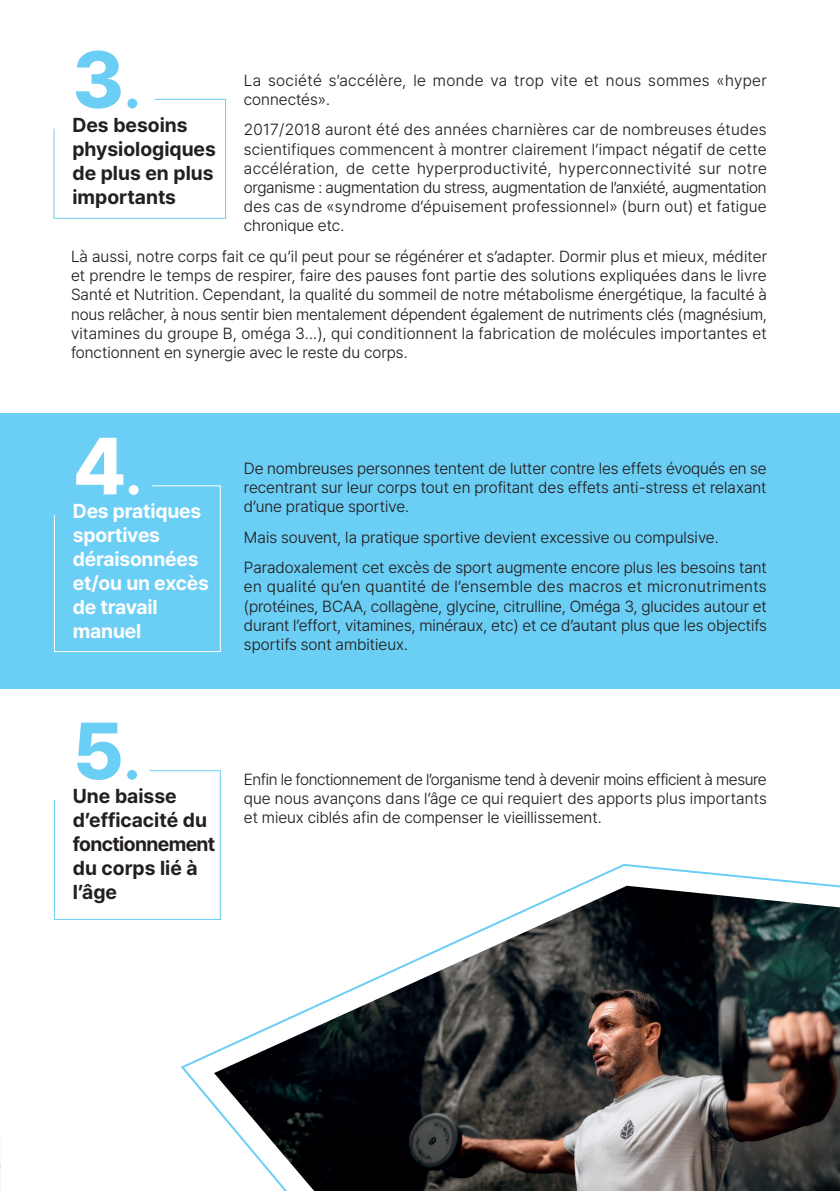
<style>
.page{position:relative;width:840px;height:1191px;background:#fff}
.page>*{position:absolute;margin:0;border:0;box-sizing:border-box;transform-origin:0 0}
.t1{font:800 80px "Pretendard";color:#6bcef4}
.t2{font:800 80px "Pretendard";color:#fff}
.t3{font:700 20px/24px "Pretendard";color:#231f20}
.t4{font:700 20px/24px "Pretendard";letter-spacing:-.01em;color:#fff}
.t5{font:300 16px/19.2px "Pretendard";color:#231f20;text-align:justify}
.t6{font:300 16px/19.2px "Pretendard";letter-spacing:.025em;color:#231f20}
.s1{font-size:56px}
</style>
<div class="page">
<div style="left:1px;top:414px;width:838px;height:275px;background:#6bcef4"></div>
<img style="left:0;top:1165px;width:1px;height:26px">
<svg style="left:181px;top:864px;width:654px;height:243px"></svg>
<img style="left:214px;top:885px;width:625px;height:306px">
<svg style="left:53px;top:98px;width:173px;height:121px"></svg>
<svg style="left:53px;top:485px;width:168px;height:167px"></svg>
<svg style="left:53px;top:770px;width:168px;height:150px"></svg>
<h1 class="t1" style="left:72px;top:21px;width:70px">3<span class="s1">.</span></h1>
<p class="t3" style="left:72px;top:112px;width:145px">Des besoins physiologiques de plus en plus importants</p>
<p class="t6" style="left:244px;top:70px;width:524px">La société s’accélère, le monde va trop vite et nous sommes «hyper connectés».</p>
<p class="t5" style="left:244px;top:120px;width:524px">2017/2018 auront été des années charnières car de nombreuses études scientifiques commencent à montrer clairement l’impact négatif de cette accélération, de cette hyperproductivité, hyperconnectivité sur notre organisme : augmentation du stress, augmentation de l’anxiété, augmentation des cas de «syndrome d’épuisement professionnel» (burn out) et fatigue chronique etc.</p>
<p class="t5" style="left:71px;top:246px;width:697px">Là aussi, notre corps fait ce qu’il peut pour se régénérer et s’adapter. Dormir plus et mieux, méditer et prendre le temps de respirer, faire des pauses font partie des solutions expliquées dans le livre Santé et Nutrition. Cependant, la qualité du sommeil de notre métabolisme énergétique, la faculté à nous relâcher, à nous sentir bien mentalement dépendent également de nutriments clés (magnésium, vitamines du groupe B, oméga 3...), qui conditionnent la fabrication de molécules importantes et fonctionnent en synergie avec le reste du corps.</p>
<h1 class="t2" style="left:73px;top:407px;width:70px">4<span class="s1">.</span></h1>
<p class="t4" style="left:73px;top:498px;width:137px">Des pratiques sportives déraisonnées et/ou un excès de travail manuel</p>
<h1 class="t1" style="left:73px;top:692px;width:69px">5<span class="s1">.</span></h1>
<p class="t3" style="left:73px;top:783px;width:144px">Une baisse d’efficacité du fonctionnement du corps lié à l’âge</p>
<p class="t5" style="left:244px;top:458px;width:524px">De nombreuses personnes tentent de lutter contre les effets évoqués en se recentrant sur leur corps tout en profitant des effets anti-stress et relaxant d’une pratique sportive.</p>
<p class="t5" style="left:244px;top:521px;width:524px;line-height:30.6px">Mais souvent, la pratique sportive devient excessive ou compulsive.<br>Paradoxalement cet excès de sport augmente encore plus les besoins tant</p>
<p class="t5" style="left:244px;top:576px;width:524px">en qualité qu’en quantité de l’ensemble des macros et micronutriments (protéines, BCAA, collagène, glycine, citrulline, Oméga 3, glucides autour et durant l’effort, vitamines, minéraux, etc) et ce d’autant plus que les objectifs sportifs sont ambitieux.</p>
<p class="t5" style="left:244px;top:769px;width:524px">Enfin le fonctionnement de l’organisme tend à devenir moins efficient à mesure que nous avançons dans l’âge ce qui requiert des apports plus importants et mieux ciblés afin de compenser le vieillissement.</p>
</div>
